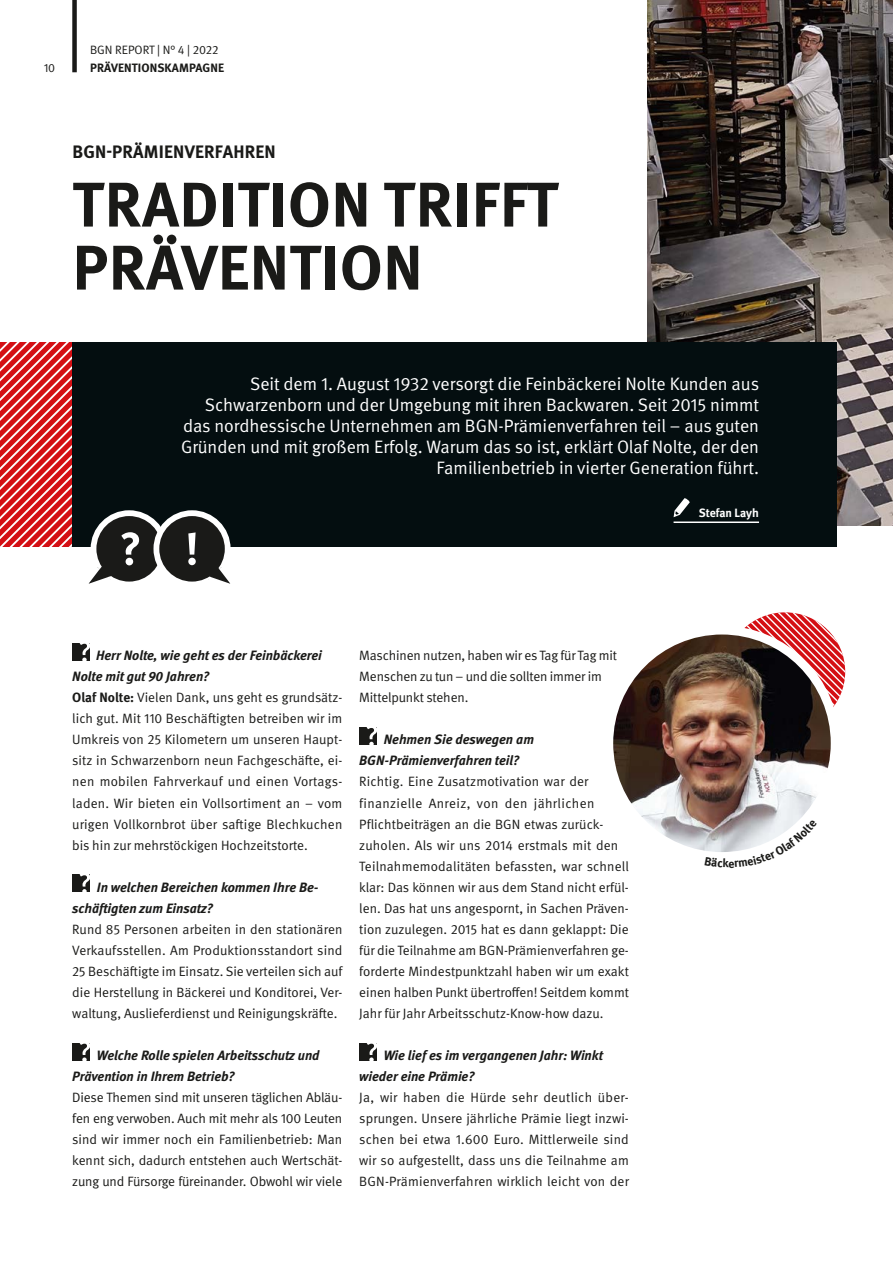
<style>
.page{position:relative;width:893px;height:1263px;background:#fff}
.page>*{position:absolute;margin:0;border:0;box-sizing:border-box;transform-origin:0 0}
.H2-Head_42_L{font:700 63px/63px "DGUV Meta";letter-spacing:.01em;color:#1a1a18}
.Anleser_R{font:18px/21px "DGUV Meta";color:#fff;text-align:right}
.H2_Overline_12_L{font:700 18px "DGUV Meta";letter-spacing:.01em;color:#1a1a18}
.Copy__SUPERMASTER{font:13.5px/21px "DGUV Meta";color:#1a1a18;text-align:justify}
.Frage_Interview{font:italic 700 13.5px/21px "DGUV Meta";color:#1a1a18}
.H1-Kopf{font:700 12.15px "DGUV Meta";letter-spacing:.01em;color:#1a1a18}
.Art__Kopf_und_Pagina{font:12.15px "DGUV Meta";color:#1a1a18}
.Autor_R{font:700 12px "DGUV Meta";color:#fff}
.Art__Kopf_und_Pagina-2{font:12px "DGUV Meta";color:#1a1a18}
.s1{font-weight:700}
</style>
<div class="page">
<svg style="left:744px;top:612px;width:101px;height:95px"></svg>
<img style="left:647px;top:0;width:246px;height:526px">
<img style="left:609px;top:630px;width:226px;height:226px;border-radius:113px">
<div style="left:604px;top:626px;width:235px;height:235px;border:9px solid #fff;border-radius:50%"></div>
<div style="left:72px;top:0;width:5px;height:72px;background:#1a1a18"></div>
<div style="left:72px;top:342px;width:764px;height:204px;background:#040e10"></div>
<div style="left:72px;top:643px;width:17px;height:17px;background:#1a1a18"></div>
<svg style="left:80px;top:643px;width:9px;height:17px"></svg>
<div style="left:72px;top:875px;width:17px;height:17px;background:#1a1a18"></div>
<svg style="left:80px;top:875px;width:9px;height:17px"></svg>
<div style="left:72px;top:1043px;width:17px;height:17px;background:#1a1a18"></div>
<svg style="left:80px;top:1043px;width:9px;height:17px"></svg>
<div style="left:359px;top:727px;width:17px;height:17px;background:#1a1a18"></div>
<svg style="left:367px;top:727px;width:9px;height:17px"></svg>
<div style="left:359px;top:1043px;width:17px;height:17px;background:#1a1a18"></div>
<svg style="left:367px;top:1043px;width:9px;height:17px"></svg>
<svg style="left:94px;top:513px;width:71px;height:71px"></svg>
<div style="left:156px;top:513px;width:72px;height:71px;background:#1a1a18;border-radius:50%"></div>
<div style="left:153px;top:510px;width:78px;height:77px;border:6px solid #fff;border-radius:50%"></div>
<svg style="left:0;top:342px;width:139px;height:242px"></svg>
<svg style="left:188px;top:532px;width:67px;height:55px"></svg>
<hr style="left:674px;top:521px;width:85px;height:2px;background:#fff">
<svg style="left:674px;top:498px;width:16px;height:19px"></svg>
<svg style="left:705px;top:820px;width:105px;height:41px"></svg>
<p class="Art__Kopf_und_Pagina-2" style="left:44px;top:61px;width:13px">10</p>
<p class="Art__Kopf_und_Pagina" style="left:90px;top:43px;width:130px">BGN REPORT | N° 4 | 2022</p>
<h1 class="H1-Kopf" style="left:90px;top:61px;width:136px">PRÄVENTIONSKAMPAGNE</h1>
<h2 class="H2_Overline_12_L" style="left:72px;top:141px;width:205px">BGN-PRÄMIENVERFAHREN</h2>
<h2 class="H2-Head_42_L" style="left:73px;top:175px;width:487px">TRADITION TRIFFT<br>PRÄVENTION</h2>
<p class="Anleser_R" style="left:181px;top:373px;width:580px">Seit dem 1. August 1932 versorgt die Feinbäckerei Nolte Kunden aus Schwarzenborn und der Umgebung mit ihren Backwaren. Seit 2015 nimmt das nordhessische Unternehmen am BGN-Prämienverfahren teil – aus guten Gründen und mit großem Erfolg. Warum das so ist, erklärt Olaf Nolte, der den Familienbetrieb in vierter Generation führt.</p>
<p class="Autor_R" style="left:699px;top:506px;width:62px">Stefan Layh</p>
<p class="Frage_Interview" style="left:72px;top:645px;width:251px;text-indent:24px">Herr Nolte, wie geht es der Feinbäckerei<br>Nolte mit gut 90 Jahren?</p>
<p class="Copy__SUPERMASTER" style="left:72px;top:687px;width:272px"><span class="s1">Olaf Nolte:</span> Vielen Dank, uns geht es grundsätz&shy;lich gut. Mit 110 Beschäftigten betreiben wir im Umkreis von 25 Kilometern um unseren Haupt&shy;sitz in Schwarzenborn neun Fachgeschäfte, ei&shy;nen mobilen Fahrverkauf und einen Vortags&shy;laden. Wir bieten ein Vollsortiment an – vom urigen Vollkornbrot über saftige Blechkuchen bis hin zur mehrstöckigen Hochzeitstorte.</p>
<p class="Frage_Interview" style="left:72px;top:877px;width:248px;text-indent:25px">In welchen Bereichen kommen Ihre Be&shy;schäftigten zum Einsatz?</p>
<p class="Copy__SUPERMASTER" style="left:72px;top:919px;width:272px">Rund 85 Personen arbeiten in den stationären Verkaufsstellen. Am Produktionsstandort sind 25 Beschäftigte im Einsatz. Sie verteilen sich auf die Herstellung in Bäckerei und Konditorei, Ver&shy;waltung, Auslieferdienst und Reinigungskräfte.</p>
<p class="Frage_Interview" style="left:72px;top:1045px;width:249px;text-indent:25px">Welche Rolle spielen Arbeitsschutz und<br>Prävention in Ihrem Betrieb?</p>
<p class="Copy__SUPERMASTER" style="left:72px;top:1087px;width:272px">Diese Themen sind mit unseren täglichen Abläu&shy;fen eng verwoben. Auch mit mehr als 100 Leuten sind wir immer noch ein Familienbetrieb: Man kennt sich, dadurch entstehen auch Wertschät&shy;zung und Fürsorge füreinander. Obwohl wir viele</p>
<p class="Copy__SUPERMASTER" style="left:359px;top:645px;width:259px;text-align:left">Maschinen nutzen, haben wir es Tag für Tag mit<br>Menschen zu tun – und die sollten immer im<br>Mittelpunkt stehen.</p>
<p class="Frage_Interview" style="left:359px;top:729px;width:176px;text-indent:25px">Nehmen Sie deswegen am<br>BGN-Prämienverfahren teil?</p>
<p class="Copy__SUPERMASTER" style="left:359px;top:772px;width:271px;text-align:left">Richtig. Eine Zusatzmotivation war der finanzielle Anreiz, von den jährlichen Pflichtbeiträgen an die BGN etwas zurück&shy;zuholen. Als wir uns 2014 erstmals mit den Teilnahmemodalitäten befassten, war schnell klar: Das können wir aus dem Stand nicht erfül&shy;len. Das hat uns angespornt, in Sachen Präven&shy;tion zuzulegen. 2015 hat es dann geklappt: Die für die Teilnahme am BGN-Prämienverfahren ge&shy;forderte Mindestpunktzahl haben wir um exakt einen halben Punkt übertroffen! Seitdem kommt Jahr für Jahr Arbeitsschutz-Know-how dazu.</p>
<p class="Frage_Interview" style="left:359px;top:1045px;width:245px;text-indent:25px">Wie lief es im vergangenen Jahr: Winkt wieder eine Prämie?</p>
<p class="Copy__SUPERMASTER" style="left:359px;top:1087px;width:271px">Ja, wir haben die Hürde sehr deutlich über&shy;sprungen. Unsere jährliche Prämie liegt inzwi&shy;schen bei etwa 1.600 Euro. Mittlerweile sind wir so aufgestellt, dass uns die Teilnahme am BGN-Prämienverfahren wirklich leicht von der</p>
</div>
